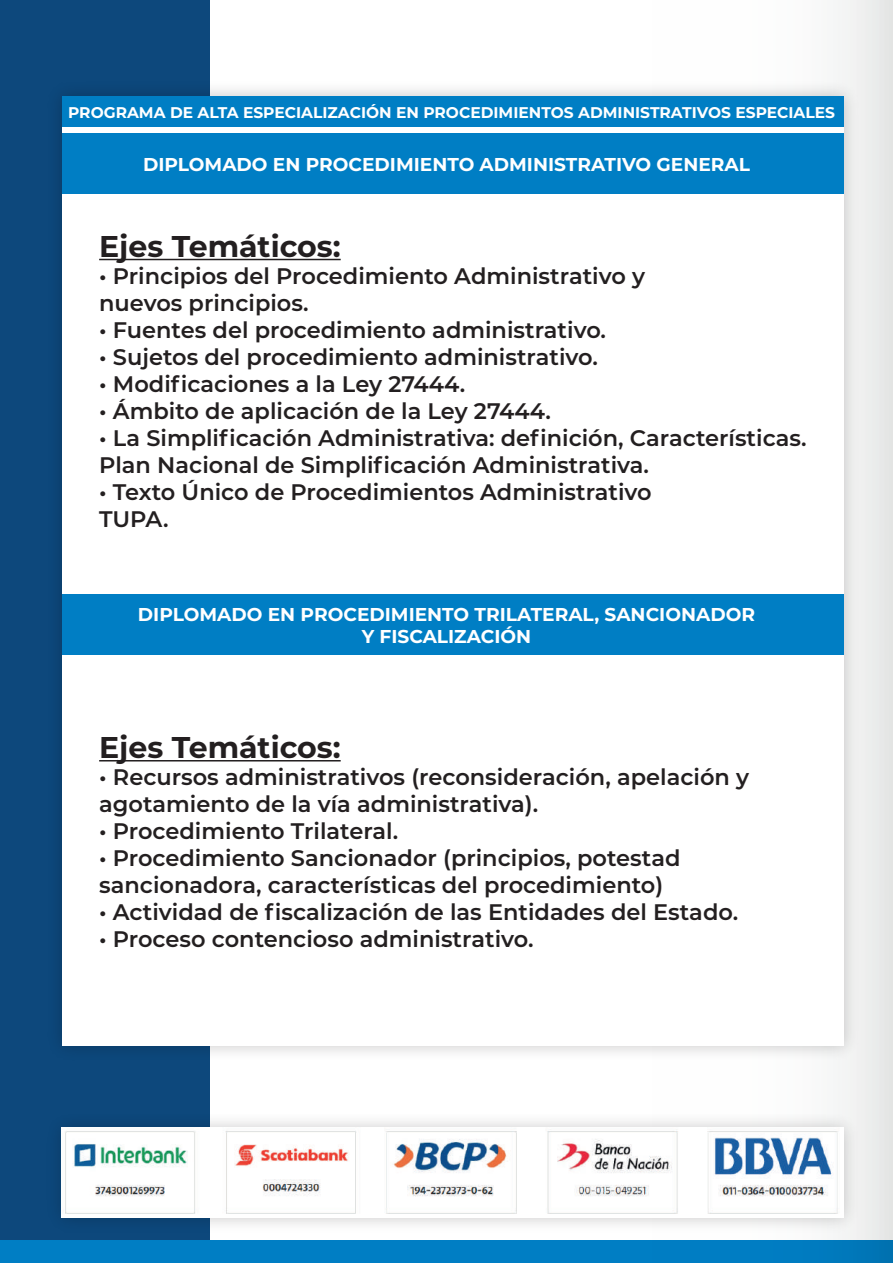
<style>
.page{position:relative;width:893px;height:1263px;background:#fff}
.page>*{position:absolute;margin:0;border:0;box-sizing:border-box;transform-origin:0 0}
.t1{font:700 30px "Montserrat";color:#231f20}
.t2{font:600 22.5px/27px "Montserrat";color:#231f20}
.t3{font:700 18.6px/22.4px "Montserrat";color:#fff;text-align:center}
.t4{font:700 15.45px "Montserrat";color:#fff}
</style>
<div class="page">
<div style="left:0;top:0;width:210px;height:1263px;background:#0d487c"></div>
<div style="left:838px;top:0;width:55px;height:866px;background:#e9ebeb"></div>
<img style="left:59px;top:74px;width:806px;height:792px">
<div style="left:62px;top:96px;width:781px;height:949px;background:#fff"></div>
<div style="left:62px;top:133px;width:781px;height:61px;background:#007ec4"></div>
<div style="left:62px;top:96px;width:781px;height:30px;background:#007ec4"></div>
<div style="left:62px;top:594px;width:781px;height:61px;background:#007ec4"></div>
<img style="left:0;top:866px;width:893px;height:397px">
<img style="left:62px;top:1127px;width:781px;height:90px">
<hr style="left:99px;top:259px;width:242px;height:1px;background:#231f20">
<hr style="left:99px;top:760px;width:242px;height:1px;background:#231f20">
<p class="t4" style="left:68px;top:101px;width:768px">PROGRAMA DE ALTA ESPECIALIZACIÓN EN PROCEDIMIENTOS ADMINISTRATIVOS ESPECIALES</p>
<p class="t3" style="left:143px;top:153px;width:608px">DIPLOMADO EN PROCEDIMIENTO ADMINISTRATIVO GENERAL</p>
<h1 class="t1" style="left:99px;top:224px;width:243px">Ejes Temáticos:</h1>
<p class="t2" style="left:99px;top:261px;width:547px">• Principios del Procedimiento Administrativo y nuevos principios.</p>
<p class="t2" style="left:99px;top:315px;width:508px">• Fuentes del procedimiento administrativo.</p>
<p class="t2" style="left:99px;top:342px;width:500px">• Sujetos del procedimiento administrativo.</p>
<p class="t2" style="left:99px;top:369px;width:368px">• Modificaciones a la Ley 27444.</p>
<p class="t2" style="left:99px;top:396px;width:453px">• Ámbito de aplicación de la Ley 27444.</p>
<p class="t2" style="left:99px;top:423px;width:709px">• La Simplificación Administrativa: definición, Características.<br>Plan Nacional de Simplificación Administrativa.</p>
<p class="t2" style="left:99px;top:477px;width:554px">• Texto Único de Procedimientos Administrativo<br>TUPA.</p>
<p class="t3" style="left:138px;top:602px;width:619px">DIPLOMADO EN PROCEDIMIENTO TRILATERAL, SANCIONADOR<br>Y FISCALIZACIÓN</p>
<h1 class="t1" style="left:99px;top:725px;width:243px">Ejes Temáticos:</h1>
<p class="t2" style="left:99px;top:762px;width:651px">• Recursos administrativos (reconsideración, apelación y agotamiento de la vía administrativa).</p>
<p class="t2" style="left:99px;top:816px;width:301px">• Procedimiento Trilateral.</p>
<p class="t2" style="left:99px;top:843px;width:583px">• Procedimiento Sancionador (principios, potestad sancionadora, características del procedimiento)</p>
<p class="t2" style="left:99px;top:897px;width:641px">• Actividad de fiscalización de las Entidades del Estado.</p>
<p class="t2" style="left:99px;top:924px;width:436px">• Proceso contencioso administrativo.</p>
</div>
